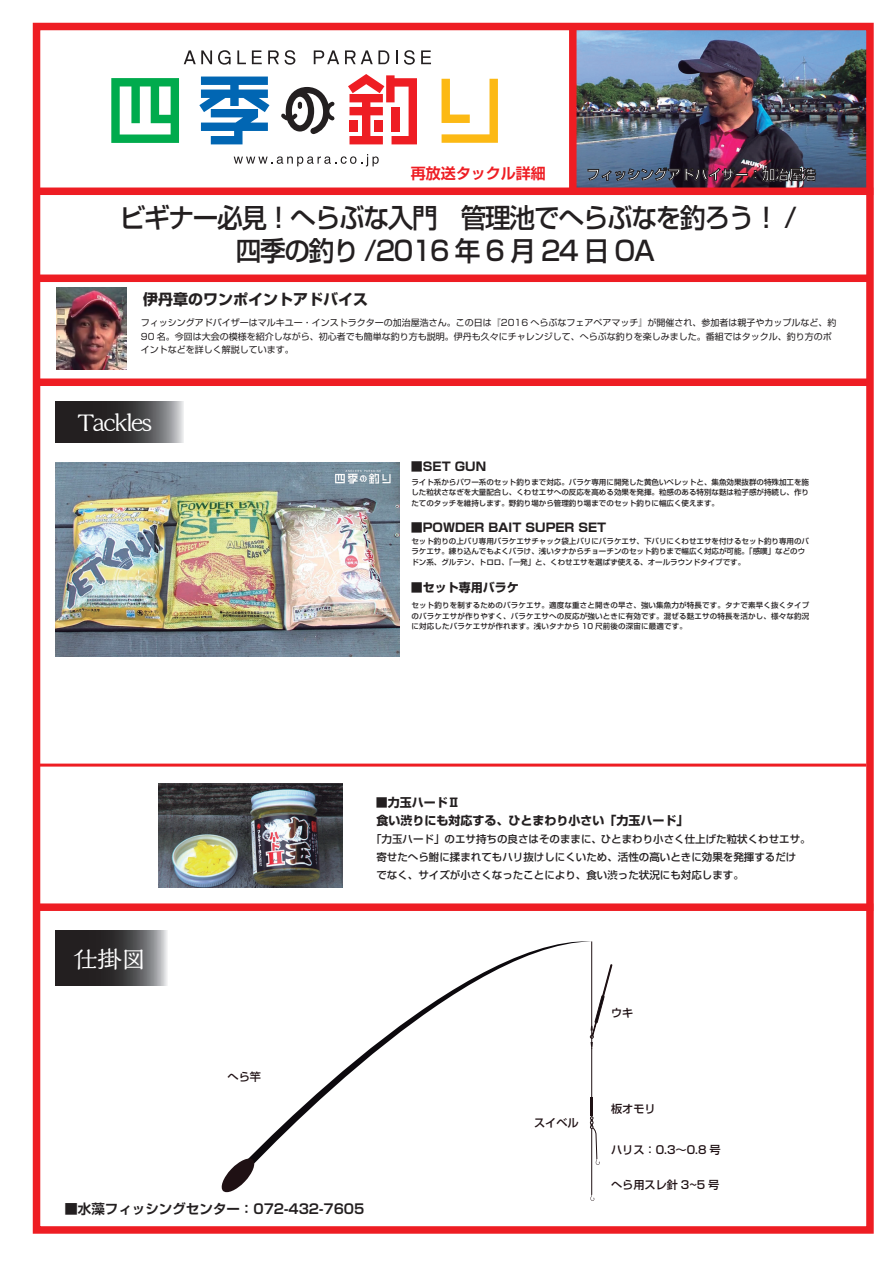
<style>
.page{position:relative;width:893px;height:1263px;background:#fff}
.page>*{position:absolute;margin:0;border:0;box-sizing:border-box;transform-origin:0 0}
.t1{font:500 27px/33px "Shin Go Pr 5";letter-spacing:-.05em;color:#231f20;scale:.95 1}
.t2{font:500 24px "Kaimin Tu Std";letter-spacing:-.075em;color:#fff}
.t3{font:700 15px "Shin Go Pr 5";color:#231f20}
.t4{font:700 15px "Shin Go Pr 5 De";color:#ee1d23}
.t5{font:700 13.5px "Shin Go Pr 5 De";color:#231f20}
.t6{font:700 13.5px "Shin Go Pr 5 De";color:#fff}
.t7{font:700 12px "Shin Go Pr 5";color:#231f20}
.t8{font:500 11.1px "Shin Go Pr 5";color:#1f1114}
.t9{font:500 10.5px/18px "Shin Go Pr 5";color:#231f20}
.t10{font:9px/13.5px "Shin Go Pr 5";color:#231f20}
.t11{font:500 7.5px/10.5px "Shin Go Pr 5";color:#231f20;text-align:justify}
</style>
<div class="page">
<svg style="left:251px;top:941px;width:340px;height:221px"></svg>
<svg style="left:590px;top:1194px;width:4px;height:7px"></svg>
<hr style="left:591px;top:1128px;width:1px;height:67px;background:#1f1114">
<hr style="left:591px;top:1048px;width:1px;height:69px;background:#1f1114">
<hr style="left:591px;top:941px;width:1px;height:108px;background:#1f1114">
<svg style="left:221px;top:1156px;width:35px;height:37px"></svg>
<svg style="left:590px;top:1116px;width:10px;height:49px"></svg>
<hr style="left:590px;top:1097px;width:3px;height:19px;background:#1f1114">
<svg style="left:590px;top:961px;width:22px;height:86px"></svg>
<img style="left:577px;top:32px;width:288px;height:156px">
<img style="left:56px;top:462px;width:344px;height:195px">
<img style="left:159px;top:783px;width:183px;height:104px">
<svg style="left:56px;top:401px;width:128px;height:42px;background:#484647"></svg>
<svg style="left:56px;top:930px;width:111px;height:55px;background:#474647"></svg>
<svg style="left:588px;top:167px;width:160px;height:14px;background:#453a50"></svg>
<svg style="left:754px;top:170px;width:2px;height:9px"></svg>
<svg style="left:762px;top:168px;width:54px;height:13px"></svg>
<hr style="left:35px;top:764px;width:831px;height:3px;background:#ee1d23">
<svg style="left:281px;top:87px;width:54px;height:48px"></svg>
<svg style="left:234px;top:154px;width:145px;height:12px"></svg>
<svg style="left:396px;top:50px;width:2px;height:14px"></svg>
<svg style="left:404px;top:50px;width:11px;height:15px"></svg>
<svg style="left:421px;top:50px;width:10px;height:14px"></svg>
<svg style="left:314px;top:50px;width:25px;height:14px"></svg>
<svg style="left:345px;top:50px;width:45px;height:14px"></svg>
<svg style="left:218px;top:50px;width:13px;height:15px"></svg>
<svg style="left:237px;top:50px;width:9px;height:14px"></svg>
<svg style="left:252px;top:50px;width:10px;height:14px"></svg>
<svg style="left:285px;top:50px;width:11px;height:15px"></svg>
<svg style="left:268px;top:50px;width:11px;height:14px"></svg>
<svg style="left:184px;top:50px;width:28px;height:14px"></svg>
<svg style="left:348px;top:74px;width:69px;height:70px"></svg>
<svg style="left:442px;top:79px;width:56px;height:64px"></svg>
<svg style="left:111px;top:78px;width:68px;height:65px"></svg>
<svg style="left:199px;top:77px;width:70px;height:67px"></svg>
<div style="left:34px;top:188px;width:839px;height:7px;background:#ee1d23"></div>
<div style="left:36px;top:274px;width:835px;height:8px;background:#ee1d23"></div>
<div style="left:35px;top:378px;width:835px;height:8px;background:#ee1d23"></div>
<div style="left:34px;top:903px;width:839px;height:8px;background:#ee1d23"></div>
<div style="left:569px;top:27px;width:8px;height:161px;background:#ee1d23"></div>
<div style="left:33px;top:23px;width:841px;height:1211px;border:8px solid #ee1d23"></div>
<img style="left:56px;top:287px;width:71px;height:83px">
<h3 class="t4" style="left:411px;top:161px;width:136px">再放送タックル詳細</h3>
<h3 class="t6" style="left:586px;top:163px;width:231px">フィッシングアドバイザー：加冶屋浩</h3>
<h1 class="t1" style="left:236px;top:199px;width:592px;text-indent:-116px">ビギナー必見！へらぶな入門　管理池でへらぶなを釣ろう！ /四季の釣り /2016 年 6 月 24 日 OA</h1>
<h3 class="t3" style="left:143px;top:287px;width:226px">伊丹章のワンポイントアドバイス</h3>
<p class="t10" style="left:141px;top:315px;width:697px">フィッシングアドバイザーはマルキユー・インストラクターの加治屋浩さん。この日は『2016 へらぶなフェアペアマッチ』が開催され、参加者は親子やカップルなど、約<br>90 名。今回は大会の模様を紹介しながら、初心者でも簡単な釣り方も説明。伊丹も久々にチャレンジして、へらぶな釣りを楽しみました。番組ではタックル、釣り方のポイントなどを詳しく解説しています。</p>
<h2 class="t2" style="left:77px;top:406px;width:76px">Tackles</h2>
<h3 class="t7" style="left:411px;top:457px;width:77px">■SET GUN</h3>
<p class="t11" style="left:411px;top:476px;width:399px">ライト系からパワー系のセット釣りまで対応。バラケ専用に開発した黄色いペレットと、集魚効果抜群の特殊加工を施した粒状さなぎを大量配合し、くわせエサへの反応を高める効果を発揮。粒感のある特別な麩は粒子感が持続し、作りたてのタッチを維持します。野釣り場から管理釣り場までのセット釣りに幅広く使えます。</p>
<h3 class="t7" style="left:411px;top:518px;width:197px">■POWDER BAIT SUPER SET</h3>
<p class="t11" style="left:411px;top:535px;width:399px;text-align:left">セット釣りの上バリ専用バラケエサチャック袋上バリにバラケエサ、下バリにくわせエサを付けるセット釣り専用のバラケエサ。練り込んでもよくバラけ、浅いタナからチョーチンのセット釣りまで幅広く対応が可能。「感嘆」などのウドン系、グルテン、トロロ、「一発」と、くわせエサを選ばず使える、オールラウンドタイプです。</p>
<p class="t11" style="left:411px;top:599px;width:399px">セット釣りを制するためのバラケエサ。適度な重さと開きの早さ、強い集魚力が特長です。タナで素早く抜くタイプのバラケエサが作りやすく、バラケエサへの反応が強いときに有効です。混ぜる麩エサの特長を活かし、様々な釣況に対応したバラケエサが作れます。浅いタナから 10 尺前後の深宙に最適です。</p>
<h3 class="t7" style="left:411px;top:578px;width:109px">■セット専用バラケ</h3>
<h3 class="t7" style="left:376px;top:793px;width:85px">■力玉ハードⅡ</h3>
<h3 class="t7" style="left:376px;top:810px;width:314px">食い渋りにも対応する、ひとまわり小さい「力玉ハード」</h3>
<h3 class="t9" style="left:376px;top:829px;width:436px;text-indent:-5px">「力玉ハード」のエサ持ちの良さはそのままに、ひとまわり小さく仕上げた粒状くわせエサ。寄せたへら鮒に揉まれてもハリ抜けしにくいため、活性の高いときに効果を発揮するだけ<br>でなく、サイズが小さくなったことにより、食い渋った状況にも対応します。</h3>
<h2 class="t2" style="left:74px;top:942px;width:73px">仕掛図</h2>
<h3 class="t8" style="left:228px;top:1068px;width:35px">へら竿</h3>
<h3 class="t5" style="left:64px;top:1198px;width:301px">■水藻フィッシングセンター：072-432-7605</h3>
<h3 class="t8" style="left:611px;top:1004px;width:24px">ウキ</h3>
<h3 class="t8" style="left:534px;top:1113px;width:46px">スイベル</h3>
<h3 class="t8" style="left:611px;top:1099px;width:46px">板オモリ</h3>
<h3 class="t8" style="left:611px;top:1141px;width:111px">ハリス：0.3～0.8 号</h3>
<h3 class="t8" style="left:611px;top:1176px;width:110px">へら用スレ針 3~5 号</h3>
</div>
